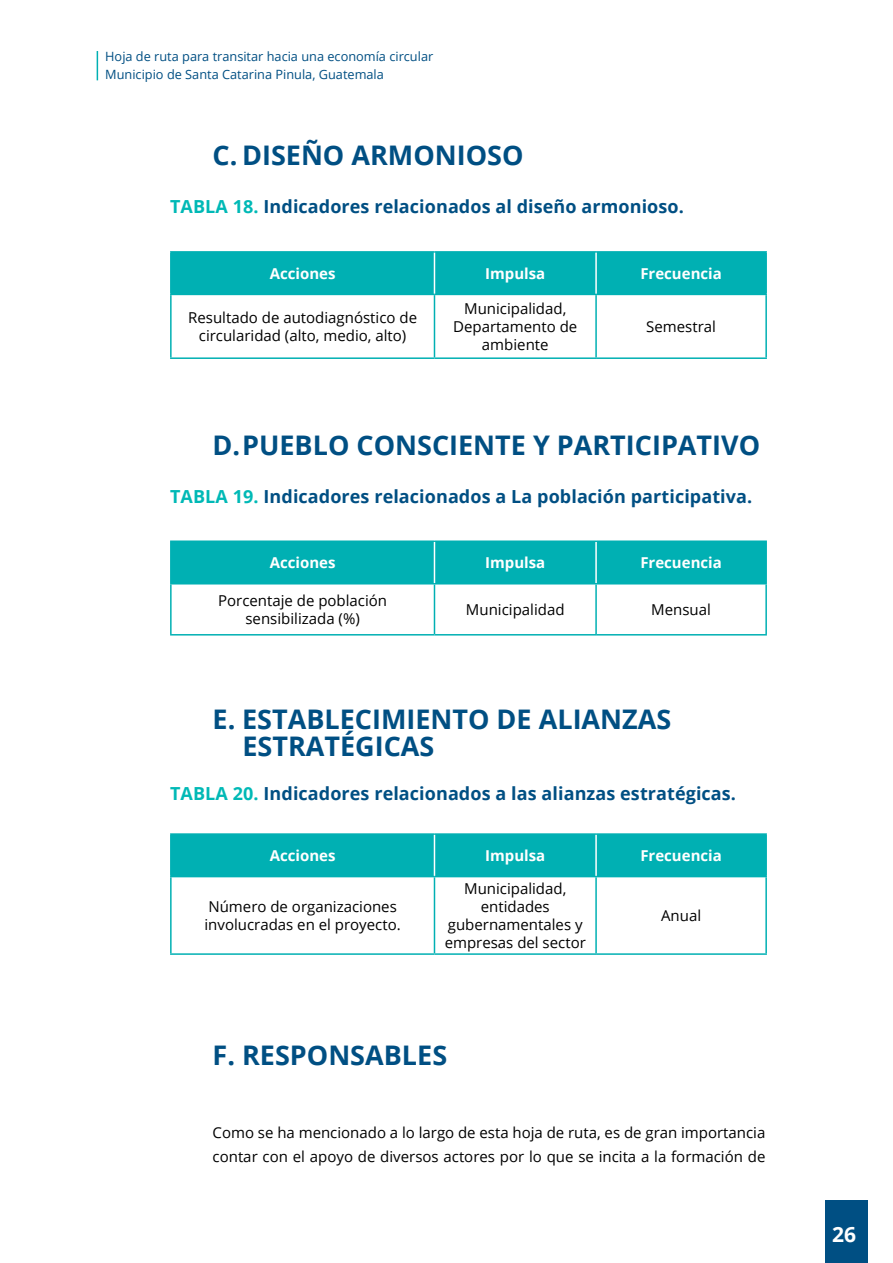
<style>
.page{position:relative;width:893px;height:1263px;background:#fff}
.page>*{position:absolute;margin:0;border:0;box-sizing:border-box;transform-origin:0 0}
.t1{font:700 27px/27px "Open Sans";color:#004f83}
.t2{font:700 21px "Open Sans";color:#fff}
.t3{font:700 18px "Open Sans";letter-spacing:.005em;color:#004f83}
.t4{font:15px/18px "Open Sans";color:#000;text-align:center}
.t5{font:700 15px "Open Sans";color:#fff}
.t6{font:12.75px/18px "Open Sans";color:#004f83}
.s1{color:#00b9b6}
</style>
<div class="page">
<svg style="left:97px;top:51px;width:1px;height:29px"></svg>
<div style="left:826px;top:1201px;width:42px;height:62px;background:#004f83"></div>
<div style="left:172px;top:253px;width:593px;height:41px;background:#00b0b3"></div>
<hr style="left:170px;top:251px;width:264px;height:2px;background:#00b0b3">
<hr style="left:170px;top:253px;width:2px;height:41px;background:#00b0b3">
<hr style="left:434px;top:251px;width:162px;height:2px;background:#00b0b3">
<hr style="left:596px;top:251px;width:171px;height:2px;background:#00b0b3">
<hr style="left:765px;top:253px;width:2px;height:41px;background:#00b0b3">
<hr style="left:170px;top:294px;width:264px;height:1px;background:#00b0b3">
<hr style="left:170px;top:295px;width:2px;height:62px;background:#00b0b3">
<hr style="left:434px;top:294px;width:162px;height:1px;background:#00b0b3">
<hr style="left:434px;top:295px;width:1px;height:62px;background:#00b0b3">
<hr style="left:596px;top:294px;width:171px;height:1px;background:#00b0b3">
<hr style="left:595px;top:295px;width:2px;height:62px;background:#00b0b3">
<hr style="left:765px;top:295px;width:2px;height:62px;background:#00b0b3">
<hr style="left:170px;top:357px;width:264px;height:2px;background:#00b0b3">
<hr style="left:434px;top:357px;width:162px;height:2px;background:#00b0b3">
<hr style="left:596px;top:357px;width:171px;height:2px;background:#00b0b3">
<hr style="left:434px;top:253px;width:1px;height:41px;background:#fff">
<hr style="left:595px;top:253px;width:2px;height:41px;background:#fff">
<div style="left:172px;top:542px;width:593px;height:41px;background:#00b0b3"></div>
<hr style="left:170px;top:540px;width:264px;height:2px;background:#00b0b3">
<hr style="left:170px;top:542px;width:2px;height:41px;background:#00b0b3">
<hr style="left:434px;top:540px;width:162px;height:2px;background:#00b0b3">
<hr style="left:596px;top:540px;width:171px;height:2px;background:#00b0b3">
<hr style="left:765px;top:542px;width:2px;height:41px;background:#00b0b3">
<hr style="left:170px;top:583px;width:264px;height:1px;background:#00b0b3">
<hr style="left:170px;top:584px;width:2px;height:50px;background:#00b0b3">
<hr style="left:434px;top:583px;width:162px;height:1px;background:#00b0b3">
<hr style="left:434px;top:584px;width:1px;height:50px;background:#00b0b3">
<hr style="left:596px;top:583px;width:171px;height:1px;background:#00b0b3">
<hr style="left:595px;top:584px;width:2px;height:50px;background:#00b0b3">
<hr style="left:765px;top:584px;width:2px;height:50px;background:#00b0b3">
<hr style="left:170px;top:634px;width:264px;height:1px;background:#00b0b3">
<hr style="left:434px;top:634px;width:162px;height:1px;background:#00b0b3">
<hr style="left:596px;top:634px;width:171px;height:1px;background:#00b0b3">
<hr style="left:434px;top:542px;width:1px;height:41px;background:#fff">
<hr style="left:595px;top:542px;width:2px;height:41px;background:#fff">
<div style="left:172px;top:835px;width:593px;height:41px;background:#00b0b3"></div>
<hr style="left:170px;top:833px;width:264px;height:2px;background:#00b0b3">
<hr style="left:170px;top:835px;width:2px;height:41px;background:#00b0b3">
<hr style="left:434px;top:833px;width:162px;height:2px;background:#00b0b3">
<hr style="left:596px;top:833px;width:171px;height:2px;background:#00b0b3">
<hr style="left:765px;top:835px;width:2px;height:41px;background:#00b0b3">
<hr style="left:170px;top:876px;width:264px;height:1px;background:#00b0b3">
<hr style="left:170px;top:877px;width:2px;height:76px;background:#00b0b3">
<hr style="left:434px;top:876px;width:162px;height:1px;background:#00b0b3">
<hr style="left:434px;top:877px;width:1px;height:76px;background:#00b0b3">
<hr style="left:596px;top:876px;width:171px;height:1px;background:#00b0b3">
<hr style="left:595px;top:877px;width:2px;height:76px;background:#00b0b3">
<hr style="left:765px;top:877px;width:2px;height:76px;background:#00b0b3">
<hr style="left:170px;top:953px;width:264px;height:2px;background:#00b0b3">
<hr style="left:434px;top:953px;width:162px;height:2px;background:#00b0b3">
<hr style="left:596px;top:953px;width:171px;height:2px;background:#00b0b3">
<hr style="left:434px;top:835px;width:1px;height:41px;background:#fff">
<hr style="left:595px;top:835px;width:2px;height:41px;background:#fff">
<p class="t6" style="left:105px;top:47px;width:330px">Hoja de ruta para transitar hacia una economía circular<br>Municipio de Santa Catarina Pinula, Guatemala</p>
<h1 class="t1" style="left:213px;top:141px;width:312px">C. DISEÑO ARMONIOSO</h1>
<p class="t3" style="left:170px;top:193px;width:515px"><span class="s1">TABLA 18.</span> Indicadores relacionados al diseño armonioso.</p>
<p class="t5" style="left:270px;top:263px;width:67px">Acciones</p>
<p class="t5" style="left:485px;top:263px;width:62px">Impulsa</p>
<p class="t5" style="left:640px;top:263px;width:83px">Frecuencia</p>
<p class="t4" style="left:188px;top:308px;width:230px">Resultado de autodiagnóstico de circularidad (alto, medio, alto)</p>
<p class="t4" style="left:453px;top:299px;width:126px">Municipalidad,<br>Departamento de ambiente</p>
<p class="t4" style="left:646px;top:317px;width:71px">Semestral</p>
<h1 class="t1" style="left:213px;top:431px;width:549px">D.PUEBLO CONSCIENTE Y PARTICIPATIVO</h1>
<p class="t3" style="left:170px;top:484px;width:584px"><span class="s1">TABLA 19.</span> Indicadores relacionados a La población participativa.</p>
<p class="t5" style="left:270px;top:552px;width:67px">Acciones</p>
<p class="t5" style="left:485px;top:552px;width:62px">Impulsa</p>
<p class="t5" style="left:640px;top:552px;width:83px">Frecuencia</p>
<p class="t4" style="left:218px;top:591px;width:171px">Porcentaje de población sensibilizada (%)</p>
<p class="t4" style="left:466px;top:600px;width:100px">Municipalidad</p>
<p class="t4" style="left:651px;top:600px;width:61px">Mensual</p>
<h1 class="t1" style="left:242px;top:705px;width:430px;text-indent:-30px">E. ESTABLECIMIENTO DE ALIANZAS<br>ESTRATÉGICAS</h1>
<p class="t3" style="left:170px;top:781px;width:567px"><span class="s1">TABLA 20.</span> Indicadores relacionados a las alianzas estratégicas.</p>
<p class="t5" style="left:270px;top:845px;width:67px">Acciones</p>
<p class="t5" style="left:485px;top:845px;width:62px">Impulsa</p>
<p class="t5" style="left:640px;top:845px;width:83px">Frecuencia</p>
<p class="t4" style="left:205px;top:897px;width:198px;text-align:left">Número de organizaciones involucradas en el proyecto.</p>
<p class="t4" style="left:445px;top:879px;width:143px">Municipalidad, entidades gubernamentales y empresas del sector</p>
<p class="t4" style="left:661px;top:906px;width:42px">Anual</p>
<h1 class="t1" style="left:213px;top:1041px;width:236px">F. RESPONSABLES</h1>
<p class="t4" style="left:213px;top:1120px;width:554px;line-height:24.2px;text-align:left">Como se ha mencionado a lo largo de esta hoja de ruta, es de gran importancia contar con el apoyo de diversos actores por lo que se incita a la formación de</p>
<h2 class="t2" style="left:832px;top:1220px;width:25px">26</h2>
</div>
